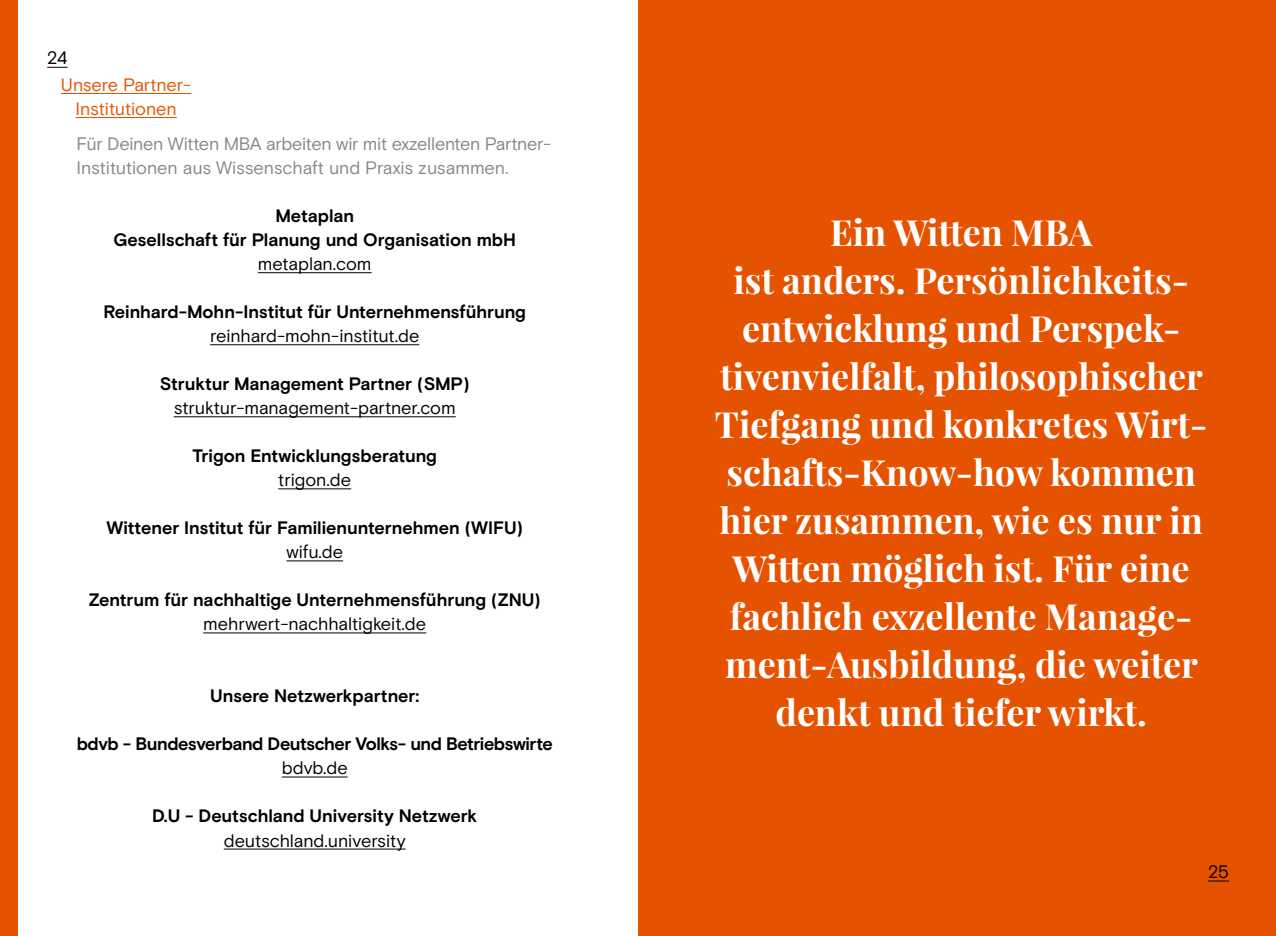
<style>
.page{position:relative;width:1276px;height:936px;background:#fff}
.page>*{position:absolute;margin:0;border:0;box-sizing:border-box;transform-origin:0 0}
.t1{font:700 36px/48px "Playfair Display";color:#fff;text-align:center}
.t2{font:700 18px/24px "Basis Grotesque Pro";letter-spacing:-.005em;color:#000;text-align:center}
.t3{font:18px "Basis Grotesque Pro";letter-spacing:-.005em;color:#000}
.t4{font:18px/24px "Basis Grotesque Pro";letter-spacing:-.015em;color:#878787}
.t5{font:700 18px "Basis Grotesque Pro";letter-spacing:-.025em;color:#000}
.t6{font:18px/24px "Basis Grotesque Pro";letter-spacing:-.005em;color:#e65300;text-align:center}
</style>
<div class="page">
<div style="left:638px;top:0;width:638px;height:935px;background:#e65300"></div>
<hr style="left:258px;top:272px;width:114px;height:1px;background:#000">
<hr style="left:210px;top:344px;width:209px;height:1px;background:#000">
<hr style="left:174px;top:416px;width:282px;height:1px;background:#000">
<hr style="left:278px;top:488px;width:73px;height:1px;background:#000">
<hr style="left:286px;top:560px;width:57px;height:1px;background:#000">
<hr style="left:203px;top:632px;width:223px;height:1px;background:#000">
<hr style="left:282px;top:776px;width:66px;height:1px;background:#000">
<hr style="left:224px;top:848px;width:182px;height:1px;background:#000">
<hr style="left:61px;top:93px;width:130px;height:1px;background:#e65300">
<hr style="left:76px;top:117px;width:101px;height:1px;background:#e65300">
<div style="left:0;top:0;width:17px;height:935px;background:#e65300"></div>
<svg style="left:47px;top:67px;width:21px;height:1px"></svg>
<svg style="left:1208px;top:880px;width:21px;height:1px"></svg>
<p class="t3" style="left:47px;top:48px;width:22px">24</p>
<p class="t6" style="left:61px;top:73px;width:132px">Unsere Partner-<br>Institutionen</p>
<p class="t4" style="left:77px;top:132px;width:476px">Für Deinen Witten MBA arbeiten wir mit exzellenten Partner-<br>Institutionen aus Wissenschaft und Praxis zusammen.</p>
<p class="t2" style="left:113px;top:204px;width:404px">Metaplan<br>Gesellschaft für Planung und Organisation mbH</p>
<p class="t3" style="left:258px;top:253px;width:115px">metaplan.com</p>
<p class="t2" style="left:103px;top:300px;width:424px">Reinhard-Mohn-Institut für Unternehmensführung</p>
<p class="t3" style="left:210px;top:325px;width:211px">reinhard-mohn-institut.de</p>
<p class="t2" style="left:160px;top:372px;width:311px">Struktur Management Partner (SMP)</p>
<p class="t3" style="left:174px;top:397px;width:283px">struktur-management-partner.com</p>
<p class="t2" style="left:193px;top:444px;width:246px">Trigon Entwicklungsberatung</p>
<p class="t3" style="left:278px;top:469px;width:74px">trigon.de</p>
<p class="t2" style="left:106px;top:516px;width:418px">Wittener Institut für Familienunternehmen (WIFU)</p>
<p class="t3" style="left:286px;top:541px;width:58px">wifu.de</p>
<p class="t2" style="left:89px;top:588px;width:453px">Zentrum für nachhaltige Unternehmensführung (ZNU)</p>
<p class="t3" style="left:203px;top:613px;width:224px">mehrwert-nachhaltigkeit.de</p>
<p class="t2" style="left:210px;top:684px;width:211px">Unsere Netzwerkpartner:</p>
<p class="t5" style="left:77px;top:733px;width:477px">bdvb - Bundesverband Deutscher Volks- und Betriebswirte</p>
<p class="t3" style="left:282px;top:757px;width:67px">bdvb.de</p>
<p class="t2" style="left:152px;top:804px;width:327px">D.U - Deutschland University Netzwerk</p>
<p class="t3" style="left:224px;top:829px;width:183px">deutschland.university</p>
<p class="t1" style="left:715px;top:208px;width:494px">Ein Witten MBA<br>ist anders. Persönlichkeits&shy;entwicklung und Perspek&shy;tivenvielfalt, philosophischer<br>Tiefgang und konkretes Wirt&shy;schafts-Know-how kommen hier zusammen, wie es nur in<br>Witten möglich ist. Für eine fachlich exzellente Manage&shy;ment-Ausbildung, die weiter denkt und tiefer wirkt.</p>
<p class="t3" style="left:1208px;top:861px;width:22px">25</p>
</div>
